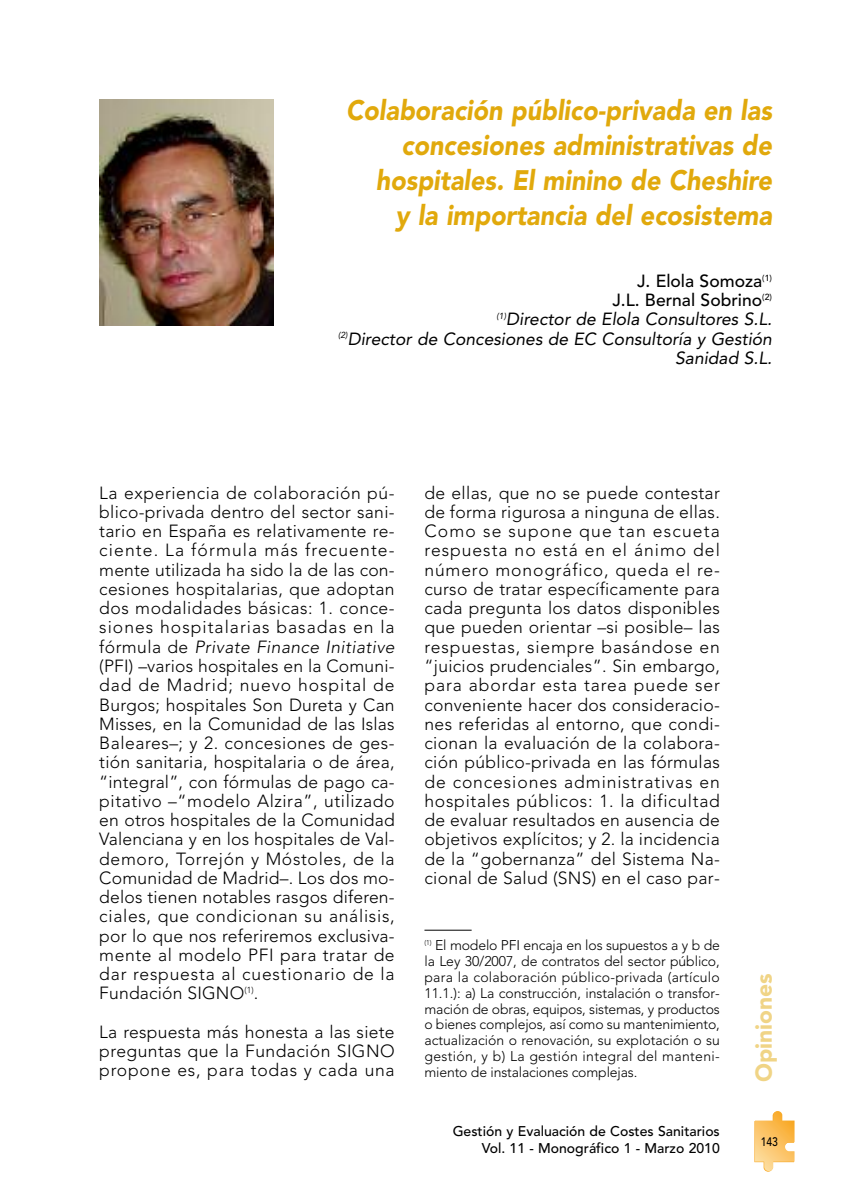
<style>
.page{position:relative;width:844px;height:1191px;background:#fff}
.page>*{position:absolute;margin:0;border:0;box-sizing:border-box;transform-origin:0 0}
.t1{font:italic 900 28px/34.8px "Avenir";color:#e1a90c;text-align:right;scale:.9 1}
.t2{font:900 22.75px "Avenir";color:#f0d486}
.t3{font:300 17.5px/19.2px "Avenir";letter-spacing:.025em;color:#000;text-align:justify}
.t4{font:italic 17.5px/19.2px "Avenir";color:#000;text-align:right}
.t5{font:300 14px/15.8px "Avenir";letter-spacing:-.01em;color:#000;text-align:justify}
.t6{font:500 14px/17.5px "Avenir";color:#000;text-align:right}
.t7{font:500 12.25px "Avenir";color:#000;scale:.85 1}
.s1{font-weight:500;font-style:normal}
.s2{font-style:italic}
</style>
<div class="page">
<svg style="left:754px;top:1111px;width:40px;height:60px"></svg>
<img style="left:99px;top:99px;width:174px;height:226px">
<hr style="left:424px;top:929px;width:47px;height:1px;background:#000">
<h1 class="t1" style="left:346px;top:95px;width:474px">Colaboración público-privada en las concesiones administrativas de hospitales. El minino de Cheshire<br>y la importancia del ecosistema</h1>
<p class="t4" style="left:338px;top:273px;width:435px"><span class="s1">J. Elola Somoza</span><sup>(1)<br></sup><span class="s1">J.L. Bernal Sobrino</span><sup>(2)<br></sup><sup>(1)</sup>Director de Elola Consultores S.L.<br><sup>(2)</sup>Director de Concesiones de EC Consultoría y Gestión<br>Sanidad S.L.</p>
<p class="t3" style="left:99px;top:484px;width:297px">La experiencia de colaboración pú&shy;blico-privada dentro del sector sani&shy;tario en España es relativamente re&shy;ciente. La fórmula más frecuente&shy;mente utilizada ha sido la de las con&shy;cesiones hospitalarias, que adoptan dos modalidades básicas: 1. conce&shy;siones hospitalarias basadas en la fórmula de <span class="s2">Private Finance Initiative </span>(PFI) –varios hospitales en la Comuni&shy;dad de Madrid; nuevo hospital de Burgos; hospitales Son Dureta y Can Misses, en la Comunidad de las Islas Baleares–; y 2. concesiones de ges&shy;tión sanitaria, hospitalaria o de área, “integral”, con fórmulas de pago ca&shy;pitativo –“modelo Alzira”, utilizado en otros hospitales de la Comunidad Valenciana y en los hospitales de Val&shy;demoro, Torrejón y Móstoles, de la Comunidad de Madrid–. Los dos mo&shy;delos tienen notables rasgos diferen&shy;ciales, que condicionan su análisis, por lo que nos referiremos exclusiva&shy;mente al modelo PFI para tratar de dar respuesta al cuestionario de la Fundación SIGNO<sup>(1)</sup>.</p>
<p class="t3" style="left:99px;top:1023px;width:297px">La respuesta más honesta a las siete preguntas que la Fundación SIGNO propone es, para todas y cada una</p>
<p class="t3" style="left:424px;top:484px;width:297px">de ellas, que no se puede contestar de forma rigurosa a ninguna de ellas.<br>Como se supone que tan escueta respuesta no está en el ánimo del número monográfico, queda el re&shy;curso de tratar específicamente para cada pregunta los datos disponibles que pueden orientar –si posible– las respuestas, siempre basándose en “juicios prudenciales”. Sin embargo, para abordar esta tarea puede ser conveniente hacer dos consideracio&shy;nes referidas al entorno, que condi&shy;cionan la evaluación de la colabora&shy;ción público-privada en las fórmulas de concesiones administrativas en hospitales públicos: 1. la dificultad de evaluar resultados en ausencia de objetivos explícitos; y 2. la incidencia de la “gobernanza” del Sistema Na&shy;cional de Salud (SNS) en el caso par-</p>
<p class="t5" style="left:424px;top:939px;width:297px"><sup>(1)</sup> El modelo PFI encaja en los supuestos a y b de la Ley 30/2007, de contratos del sector público, para la colaboración público-privada (artículo 11.1.): a) La construcción, instalación o transfor&shy;mación de obras, equipos, sistemas, y productos o bienes complejos, así como su mantenimiento, actualización o renovación, su explotación o su gestión, y b) La gestión integral del manteni&shy;miento de instalaciones complejas.</p>
<h2 class="t2" style="left:754px;top:1081px;width:110px;rotate:-90deg">Opiniones</h2>
<p class="t6" style="left:452px;top:1123px;width:268px">Gestión y Evaluación de Costes Sanitarios<br>Vol. 11 - Monográfico 1 - Marzo 2010</p>
<p class="t7" style="left:760px;top:1136px;width:22px">143</p>
</div>
